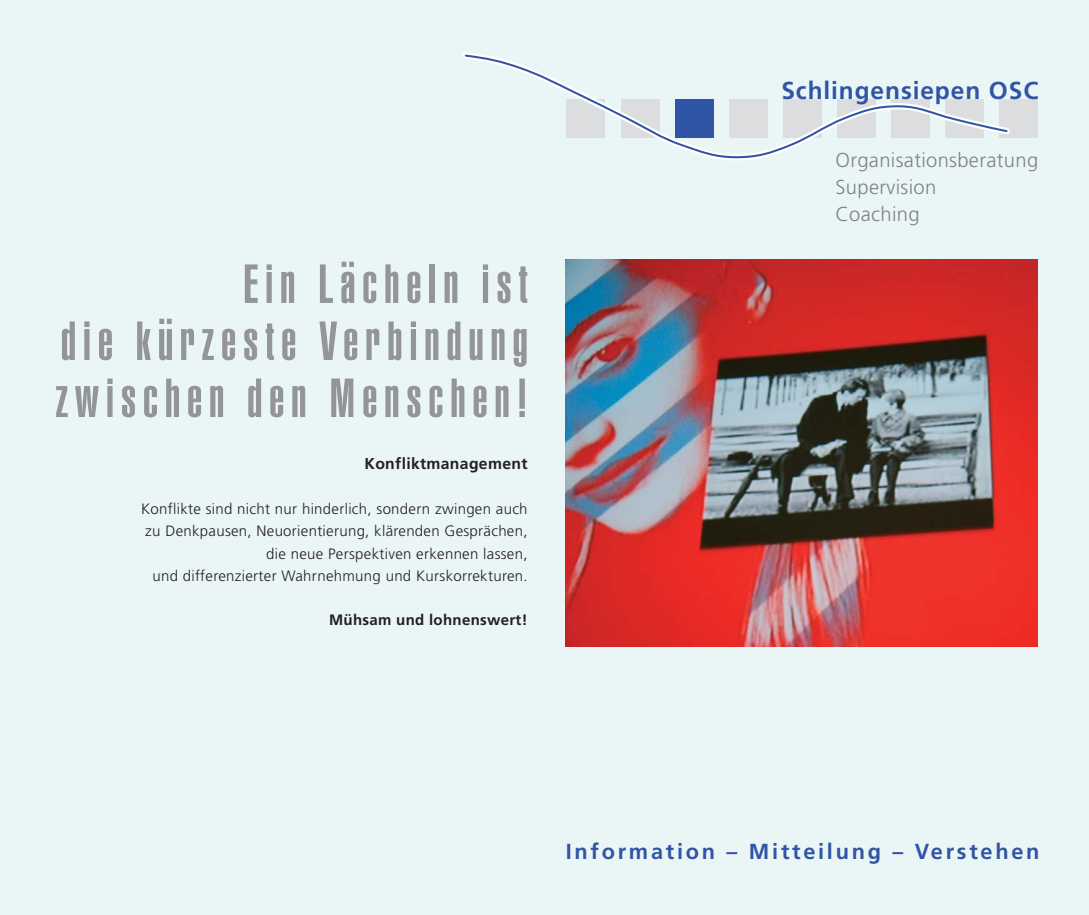
<style>
.page{position:relative;width:1089px;height:915px;background:#fff}
.page>*{position:absolute;margin:0;border:0;box-sizing:border-box;transform-origin:0 0}
.t1{font:900 extra-condensed 54px/57px "Helvetica";letter-spacing:.13em;color:#939598;text-align:justify}
.t2{font:700 24.45px "Frutiger";letter-spacing:.035em;color:#3055a6}
.t3{font:700 21.75px "Frutiger";letter-spacing:.125em;color:#3055a6}
.t4{font:300 20.25px/26.7px "Frutiger";letter-spacing:.015em;color:#808285}
.t5{font:700 15.75px "Frutiger";letter-spacing:.02em;color:#231f20}
.t6{font:300 15px/22.2px "Frutiger";letter-spacing:.02em;color:#231f20;text-align:right}
.t7{font:700 15px "Frutiger";letter-spacing:.02em;color:#231f20}
</style>
<div class="page">
<div style="left:0;top:0;width:1088px;height:914px;background:#eaf6f5"></div>
<img style="left:566px;top:259px;width:471px;height:387px">
<div style="left:999px;top:99px;width:38px;height:39px;background:#dcddde"></div>
<svg style="left:463px;top:53px;width:546px;height:106px"></svg>
<h1 class="t1" style="left:56px;top:258px;width:473px;text-indent:187px">Ein Lächeln ist die kürzeste Verbindung zwischen den Menschen!</h1>
<p class="t5" style="left:364px;top:457px;width:164px">Konfliktmanagement</p>
<p class="t6" style="left:141px;top:498px;width:388px">Konflikte sind nicht nur hinderlich, sondern zwingen auch zu Denkpausen, Neuorientierung, klärenden Gesprächen, die neue Perspektiven erkennen lassen,<br>und differenzierter Wahrnehmung und Kurskorrekturen.</p>
<p class="t7" style="left:329px;top:613px;width:200px">Mühsam und lohnenswert!</p>
<h2 class="t2" style="left:781px;top:81px;width:258px">Schlingensiepen OSC</h2>
<h3 class="t4" style="left:835px;top:148px;width:204px">Organisationsberatung<br>Supervision<br>Coaching</h3>
<h3 class="t3" style="left:566px;top:842px;width:475px">Information – Mitteilung – Verstehen</h3>
</div>
